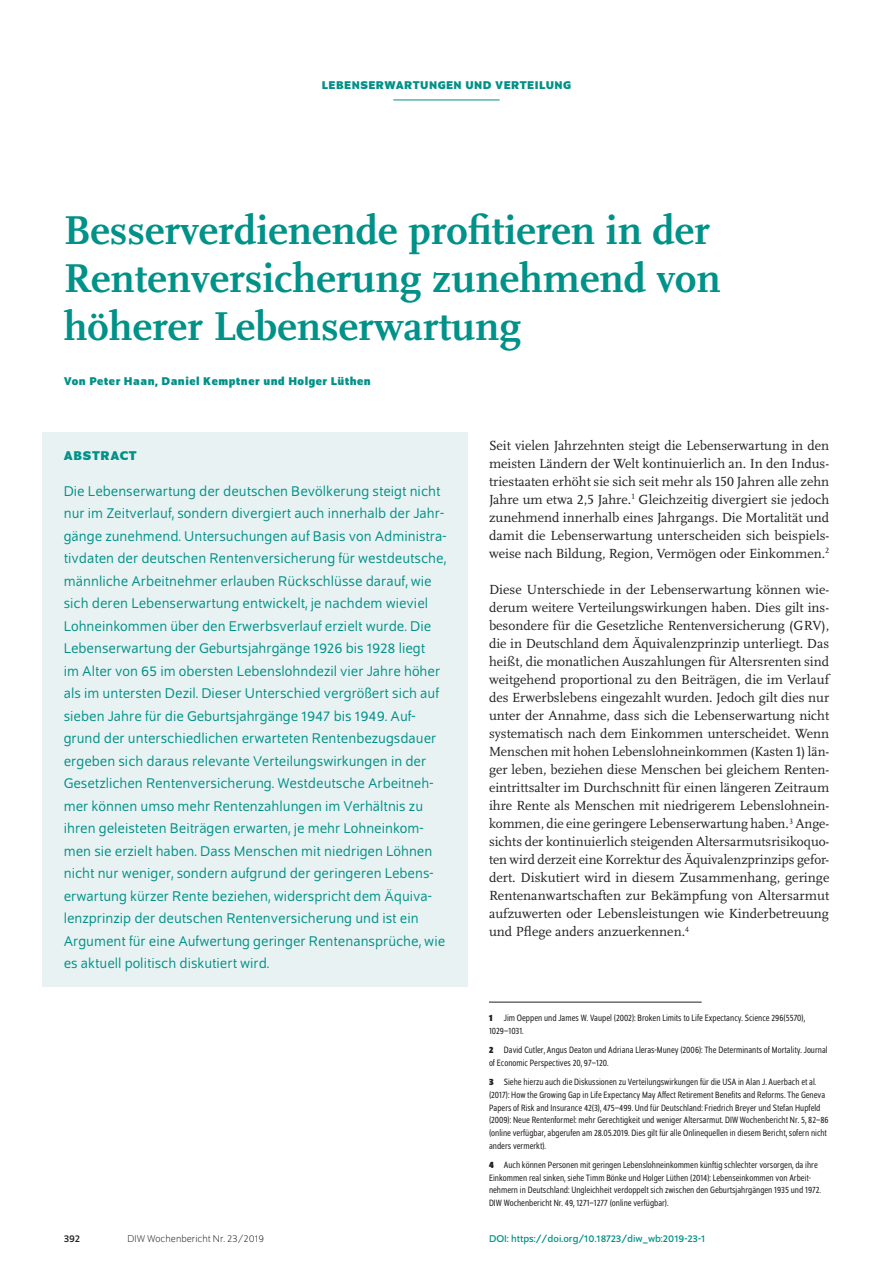
<style>
.page{position:relative;width:893px;height:1263px;background:#fff}
.page>*{position:absolute;margin:0;border:0;box-sizing:border-box;transform-origin:0 0}
.t1{font:700 42px/48px "Scala Pro";color:#009188}
.t2{font:15px/22.5px "Schumpeter Blond";color:#009188}
.t3{font:13.8px/18px "Scala Pro";color:#231f20;text-align:justify}
.t4{font:700 13.5px "Schumpeter";letter-spacing:.05em;color:#009188}
.t5{font:700 12px "Schumpeter";letter-spacing:.04em;color:#009188}
.t6{font:10.5px "Schumpeter";color:#009188}
.t7{font:300 10.5px "Schumpeter";color:#231f20}
.t8{font:10.5px "Schumpeter";color:#231f20}
.t9{font:semi-condensed 9.75px/12.8px "Schumpeter Blond";color:#231f20}
.s1{font-family:"Schumpeter";font-weight:700}
</style>
<div class="page">
<hr style="left:393px;top:100px;width:107px;height:1px;background:#009188">
<div style="left:43px;top:432px;width:425px;height:554px;background:#e9f2f2"></div>
<hr style="left:489px;top:1002px;width:213px;height:1px;background:#231f20">
<p class="t5" style="left:322px;top:79px;width:251px">LEBENSERWARTUNGEN UND VERTEILUNG</p>
<h1 class="t1" style="left:64px;top:203px;width:659px">Besserverdienende profitieren in der<br>Rentenversicherung zunehmend von höherer Lebenserwartung</h1>
<p class="t5" style="left:64px;top:374px;width:309px">Von Peter Haan, Daniel Kemptner und Holger Lüthen</p>
<p class="t4" style="left:64px;top:448px;width:75px">ABSTRACT</p>
<p class="t2" style="left:64px;top:480px;width:384px">Die Lebenserwartung der deutschen Bevölkerung steigt nicht nur im Zeitverlauf, sondern divergiert auch innerhalb der Jahr&shy;gänge zunehmend. Untersuchungen auf Basis von Administra&shy;tivdaten der deutschen Rentenversicherung für westdeutsche, männliche Arbeitnehmer erlauben Rückschlüsse darauf, wie sich deren Lebenserwartung entwickelt, je nachdem wieviel Lohneinkommen über den Erwerbsverlauf erzielt wurde. Die Lebenserwartung der Geburtsjahrgänge 1926 bis 1928 liegt<br>im Alter von 65 im obersten Lebenslohndezil vier Jahre höher als im untersten Dezil. Dieser Unterschied vergrößert sich auf sieben Jahre für die Geburtsjahrgänge 1947 bis 1949. Auf&shy;grund der unterschiedlichen erwarteten Rentenbezugsdauer ergeben sich daraus relevante Verteilungswirkungen in der Gesetzlichen Rentenversicherung. Westdeutsche Arbeitneh&shy;mer können umso mehr Rentenzahlungen im Verhältnis zu ihren geleisteten Beiträgen erwarten, je mehr Lohneinkom&shy;men sie erzielt haben. Dass Menschen mit niedrigen Löhnen nicht nur weniger, sondern aufgrund der geringeren Lebens&shy;erwartung kürzer Rente beziehen, widerspricht dem Äquiva&shy;lenzprinzip der deutschen Rentenversicherung und ist ein Argument für eine Aufwertung geringer Rentenansprüche, wie es aktuell politisch diskutiert wird.</p>
<p class="t3" style="left:489px;top:436px;width:342px">Seit vielen Jahrzehnten steigt die Lebenserwartung in den meisten Ländern der Welt kontinuierlich an. In den Indus&shy;triestaaten erhöht sie sich seit mehr als 150 Jahren alle zehn Jahre um etwa 2,5 Jahre.<sup>1</sup> Gleichzeitig divergiert sie jedoch zunehmend innerhalb eines Jahrgangs. Die Mortalität und damit die Lebenserwartung unterscheiden sich beispiels&shy;weise nach Bildung, Region, Vermögen oder Einkommen.<sup>2</sup></p>
<p class="t3" style="left:489px;top:580px;width:342px">Diese Unterschiede in der Lebenserwartung können wie&shy;derum weitere Verteilungswirkungen haben. Dies gilt ins&shy;besondere für die Gesetzliche Rentenversicherung (GRV), die in Deutschland dem Äquivalenzprinzip unterliegt. Das heißt, die monatlichen Auszahlungen für Altersrenten sind weitgehend proportional zu den Beiträgen, die im Verlauf des Erwerbslebens eingezahlt wurden. Jedoch gilt dies nur unter der Annahme, dass sich die Lebenserwartung nicht systematisch nach dem Einkommen unterscheidet. Wenn Menschen mit hohen Lebenslohneinkommen (Kasten 1) län&shy;ger leben, beziehen diese Menschen bei gleichem Renten&shy;eintrittsalter im Durchschnitt für einen längeren Zeitraum ihre Rente als Menschen mit niedrigerem Lebenslohnein&shy;kommen, die eine geringere Lebenserwartung haben.<sup>3</sup> Ange&shy;sichts der kontinuierlich steigenden Altersarmutsrisikoquo&shy;ten wird derzeit eine Korrektur des Äquivalenzprinzips gefor&shy;dert. Diskutiert wird in diesem Zusammenhang, geringe Rentenanwartschaften zur Bekämpfung von Altersarmut aufzuwerten oder Lebensleistungen wie Kinderbetreuung und Pflege anders anzuerkennen.<sup>4</sup></p>
<p class="t9" style="left:489px;top:1012px;width:318px"><span class="s1">1</span> Jim Oeppen und James W. Vaupel (2002): Broken Limits to Life Expectancy. Science 296(5570),<br>1029–1031.</p>
<p class="t9" style="left:489px;top:1044px;width:340px"><span class="s1">2</span> David Cutler, Angus Deaton und Adriana Lleras-Muney (2006): The Determinants of Mortality. Journal of Economic Perspectives 20, 97–120.</p>
<p class="t9" style="left:489px;top:1076px;width:341px"><span class="s1">3</span> Siehe hierzu auch die Diskussionen zu Verteilungswirkungen für die USA in Alan J. Auerbach et al. (2017): How the Growing Gap in Life Expectancy May Affect Retirement Benefits and Reforms. The Geneva Papers of Risk and Insurance 42(3), 475–499. Und für Deutschland: Friedrich Breyer und Stefan Hupfeld (2009): Neue Rentenformel: mehr Gerechtigkeit und weniger Altersarmut. DIW Wochenbericht Nr. 5, 82–86 (online verfügbar, abgerufen am 28.05.2019. Dies gilt für alle Onlinequellen in diesem Bericht, sofern nicht anders vermerkt).</p>
<p class="t9" style="left:489px;top:1159px;width:333px"><span class="s1">4</span> Auch können Personen mit geringen Lebenslohneinkommen künftig schlechter vorsorgen, da ihre Einkommen real sinken, siehe Timm Bönke und Holger Lüthen (2014): Lebenseinkommen von Arbeit&shy;nehmern in Deutschland: Ungleichheit verdoppelt sich zwischen den Geburtsjahrgängen 1935 und 1972.<br>DIW Wochenbericht Nr. 49, 1271–1277 (online verfügbar).</p>
<p class="t8" style="left:64px;top:1233px;width:18px">392</p>
<p class="t7" style="left:128px;top:1234px;width:138px">DIW Wochenbericht Nr. 23/2019</p>
<p class="t6" style="left:489px;top:1233px;width:217px">DOI: https://doi.org/10.18723/diw_wb:2019-23-1</p>
</div>
